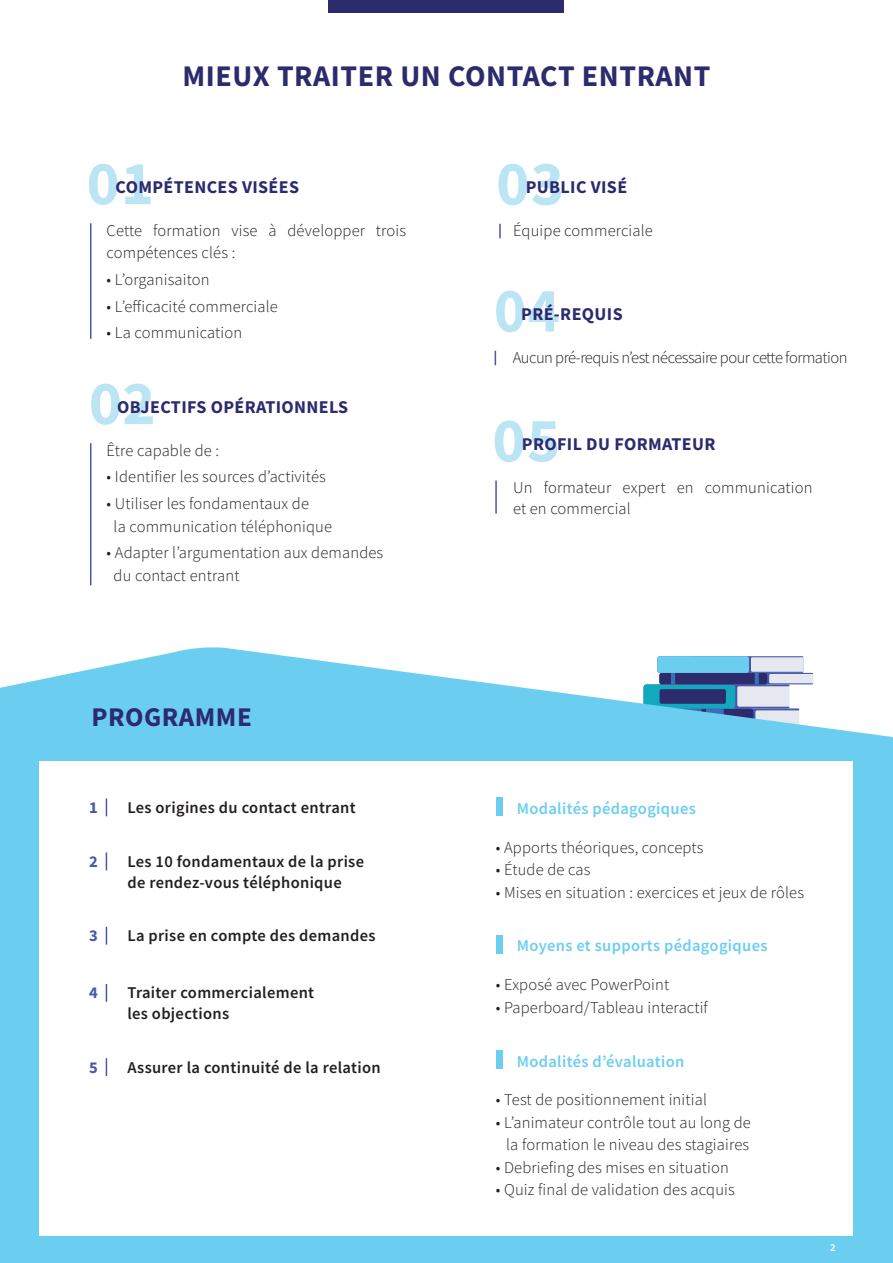
<style>
.page{position:relative;width:893px;height:1263px;background:#fff}
.page>*{position:absolute;margin:0;border:0;box-sizing:border-box;transform-origin:0 0}
.t1{font:700 30px "Source Sans Pro";letter-spacing:.02em;color:#2b2b6e}
.t2{font:700 27px "Source Sans Pro";letter-spacing:.02em;color:#2b2b6e}
.t3{font:700 18px "Source Sans Pro";letter-spacing:.02em;color:#2b2b6e}
.t4{font:300 16.5px/22.5px "Source Sans Pro";letter-spacing:.01em;color:#231f20}
.t5{font:600 16.5px/21px "Source Sans Pro";letter-spacing:.02em;color:#231f20}
.t6{font:600 16.5px "Source Sans Pro";letter-spacing:.02em;color:#6bcef0}
.t7{font:300 16.5px "Source Sans Pro";letter-spacing:-.03em;color:#231f20}
.t8{font:700 16.5px "Source Sans Pro";color:#4a59a7}
.t9{font:600 10.5px "Source Sans Pro";color:#fff}
</style>
<div class="page">
<svg style="left:0;top:647px;width:893px;height:616px;fill:#6bcef0"></svg>
<div style="left:40px;top:761px;width:813px;height:474px;background:#fff"></div>
<svg style="left:106px;top:798px;width:1px;height:18px"></svg>
<svg style="left:106px;top:852px;width:1px;height:18px"></svg>
<svg style="left:106px;top:984px;width:1px;height:18px"></svg>
<svg style="left:106px;top:927px;width:1px;height:18px"></svg>
<svg style="left:106px;top:1058px;width:1px;height:18px"></svg>
<svg style="left:91px;top:384px;width:62px;height:41px"></svg>
<div style="left:329px;top:0;width:235px;height:13px;background:#2b2b6e"></div>
<div style="left:819px;top:1236px;width:27px;height:27px;background:#6bcef0"></div>
<svg style="left:89px;top:164px;width:62px;height:41px"></svg>
<hr style="left:90px;top:223px;width:1px;height:116px;background:#4a59a7">
<svg style="left:499px;top:164px;width:62px;height:41px"></svg>
<svg style="left:499px;top:224px;width:2px;height:14px"></svg>
<hr style="left:90px;top:443px;width:1px;height:142px;background:#4a59a7">
<svg style="left:495px;top:351px;width:1px;height:14px"></svg>
<svg style="left:496px;top:291px;width:62px;height:41px"></svg>
<hr style="left:495px;top:480px;width:2px;height:34px;background:#4a59a7">
<svg style="left:495px;top:420px;width:62px;height:42px"></svg>
<div style="left:496px;top:797px;width:6px;height:19px;background:#6bcef0"></div>
<div style="left:496px;top:935px;width:6px;height:18px;background:#6bcef0"></div>
<div style="left:496px;top:1050px;width:6px;height:19px;background:#6bcef0"></div>
<h1 class="t1" style="left:182px;top:56px;width:530px">MIEUX TRAITER UN CONTACT ENTRANT</h1>
<p class="t3" style="left:116px;top:175px;width:185px">COMPÉTENCES VISÉES</p>
<p class="t4" style="left:107px;top:219px;width:301px">Cette formation vise à développer trois compétences clés :</p>
<p class="t4" style="left:107px;top:268px;width:104px">• L’organisaiton</p>
<p class="t4" style="left:107px;top:295px;width:173px">• L’efficacité commerciale</p>
<p class="t4" style="left:107px;top:322px;width:137px">• La communication</p>
<p class="t3" style="left:117px;top:395px;width:233px">OBJECTIFS OPÉRATIONNELS</p>
<p class="t4" style="left:107px;top:439px;width:114px">Être capable de :</p>
<p class="t4" style="left:107px;top:466px;width:221px">• Identifier les sources d’activités</p>
<p class="t4" style="left:114px;top:492px;width:220px;text-indent:-7px">• Utiliser les fondamentaux de<br>la communication téléphonique</p>
<p class="t4" style="left:114px;top:542px;width:271px;text-indent:-7px">• Adapter l’argumentation aux demandes du contact entrant</p>
<h2 class="t2" style="left:91px;top:699px;width:162px">PROGRAMME</h2>
<p class="t8" style="left:89px;top:796px;width:10px">1</p>
<p class="t8" style="left:89px;top:850px;width:10px">2</p>
<p class="t5" style="left:127px;top:797px;width:230px">Les origines du contact entrant</p>
<p class="t5" style="left:127px;top:851px;width:238px">Les 10 fondamentaux de la prise de rendez-vous téléphonique</p>
<p class="t8" style="left:89px;top:924px;width:10px">3</p>
<p class="t5" style="left:127px;top:925px;width:250px">La prise en compte des demandes</p>
<p class="t8" style="left:89px;top:982px;width:10px">4</p>
<p class="t5" style="left:127px;top:982px;width:188px">Traiter commercialement les objections</p>
<p class="t8" style="left:89px;top:1056px;width:10px">5</p>
<p class="t5" style="left:127px;top:1056px;width:255px">Assurer la continuité de la relation</p>
<p class="t3" style="left:526px;top:175px;width:103px">PUBLIC VISÉ</p>
<p class="t4" style="left:513px;top:219px;width:141px">Équipe commerciale</p>
<p class="t3" style="left:521px;top:302px;width:103px">PRÉ-REQUIS</p>
<p class="t7" style="left:513px;top:347px;width:336px">Aucun pré-requis n’est nécessaire pour cette formation</p>
<p class="t3" style="left:522px;top:432px;width:195px">PROFIL DU FORMATEUR</p>
<p class="t4" style="left:513px;top:477px;width:301px;line-height:21px">Un formateur expert en communication et en commercial</p>
<p class="t6" style="left:517px;top:797px;width:181px">Modalités pédagogiques</p>
<p class="t4" style="left:496px;top:836px;width:209px">• Apports théoriques, concepts</p>
<p class="t4" style="left:496px;top:858px;width:96px">• Étude de cas</p>
<p class="t4" style="left:496px;top:881px;width:310px">• Mises en situation : exercices et jeux de rôles</p>
<p class="t6" style="left:517px;top:935px;width:252px">Moyens et supports pédagogiques</p>
<p class="t4" style="left:496px;top:973px;width:175px">• Exposé avec PowerPoint</p>
<p class="t4" style="left:496px;top:996px;width:214px">• Paperboard/Tableau interactif</p>
<p class="t6" style="left:517px;top:1050px;width:169px">Modalités d’évaluation</p>
<p class="t4" style="left:496px;top:1088px;width:213px">• Test de positionnement initial</p>
<p class="t4" style="left:496px;top:1111px;width:257px;text-align:center">• L’animateur contrôle tout au long de la formation le niveau des stagiaires</p>
<p class="t4" style="left:496px;top:1156px;width:235px">• Debriefing des mises en situation</p>
<p class="t4" style="left:496px;top:1179px;width:241px">• Quiz final de validation des acquis</p>
<p class="t9" style="left:830px;top:1240px;width:7px">2</p>
</div>
